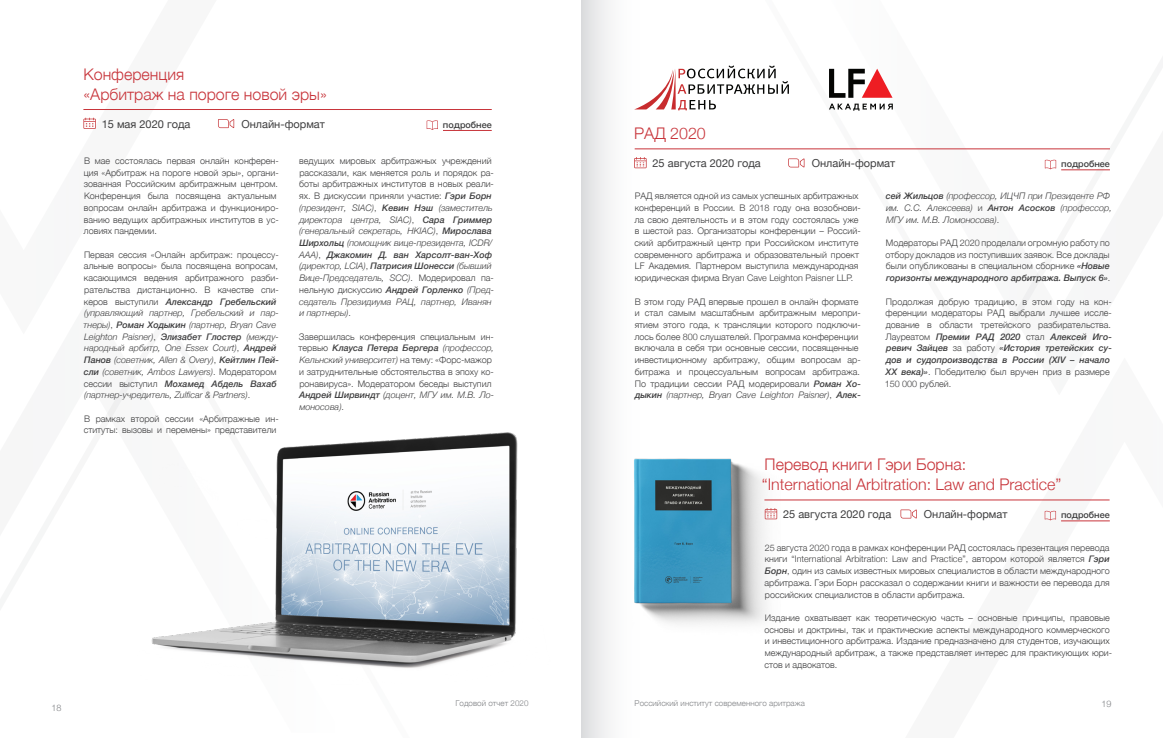
<style>
.page{position:relative;width:1163px;height:738px;background:#fff}
.page>*{position:absolute;margin:0;border:0;box-sizing:border-box;transform-origin:0 0}
.Headline_4{font:300 16px "Helvetica Neue";color:#c8353b}
.Headline_4-2{font:11px "Helvetica Neue";color:#3e3e3f}
.Body_Text{font:300 9px/11.7px "Helvetica Neue";color:#3e3e3f}
.Body_Text-2{font:italic 300 9px/11.7px "Helvetica Neue";color:#3e3e3f}
.Headline_4-3{font:500 9px "Helvetica Neue";color:#3e3e3f}
.t1{font:300 9px "Helvetica Neue";color:#808285}
.Body_Text-3{font:300 8px "Helvetica Neue";letter-spacing:.005em;color:#808285}
.s1{font-style:normal}
.s2{font-weight:500}
.s3{font-weight:500;font-style:italic}
.s4{font-style:italic}
</style>
<div class="page">
<svg style="left:807px;top:68px;width:303px;height:253px"></svg>
<hr style="left:443px;top:130px;width:48px;height:1px;background:#c8353b">
<svg style="left:83px;top:118px;width:13px;height:11px"></svg>
<svg style="left:218px;top:119px;width:16px;height:9px"></svg>
<svg style="left:426px;top:120px;width:12px;height:10px"></svg>
<img style="left:108px;top:393px;width:410px;height:275px">
<hr style="left:83px;top:109px;width:408px;height:1px;background:#c8353b">
<hr style="left:1060px;top:169px;width:49px;height:1px;background:#c8353b">
<svg style="left:641px;top:157px;width:5px;height:11px"></svg>
<svg style="left:788px;top:158px;width:16px;height:9px"></svg>
<svg style="left:1044px;top:159px;width:11px;height:10px"></svg>
<hr style="left:634px;top:148px;width:475px;height:1px;background:#c8353b">
<img style="left:641px;top:458px;width:139px;height:166px">
<hr style="left:1060px;top:520px;width:49px;height:1px;background:#c8353b">
<svg style="left:764px;top:507px;width:13px;height:12px"></svg>
<svg style="left:900px;top:509px;width:16px;height:9px"></svg>
<svg style="left:1044px;top:510px;width:11px;height:10px"></svg>
<hr style="left:764px;top:499px;width:345px;height:1px;background:#c8353b">
<svg style="left:641px;top:65px;width:147px;height:45px"></svg>
<svg style="left:828px;top:69px;width:64px;height:42px"></svg>
<div style="left:581px;top:0;width:60px;height:737px;background:linear-gradient(to right,#e7e4e4,#f6fdff)"></div>
<p class="Headline_4" style="left:83px;top:61px;width:102px">Конференция</p>
<p class="Headline_4" style="left:83px;top:81px;width:245px">«Арбитраж на пороге новой эры»</p>
<p class="Headline_4-2" style="left:102px;top:116px;width:90px">15 мая 2020 года</p>
<p class="Headline_4-2" style="left:241px;top:116px;width:85px">Онлайн-формат</p>
<p class="Headline_4-3" style="left:443px;top:117px;width:50px">подробнее</p>
<p class="Body_Text" style="left:84px;top:154px;width:196px">В мае состоялась первая онлайн конферен&shy;ция «Арбитраж на пороге новой эры», органи&shy;зованная Российским арбитражным центром.<br>Конференция была посвящена актуальным вопросам онлайн арбитража и функциониро&shy;ванию ведущих арбитражных институтов в ус&shy;ловиях пандемии.</p>
<p class="Body_Text-2" style="left:84px;top:248px;width:197px"><span class="s1">Первая сессия «Онлайн арбитраж: процессу&shy;альные вопросы» была посвящена вопросам, касающимся ведения арбитражного разби&shy;рательства дистанционно. В качестве спи&shy;керов выступили</span> <span class="s2">Александр Гребельский </span>(управляющий партнер, Гребельский и пар&shy;тнеры)<span class="s1">,</span> <span class="s2">Роман Ходыкин</span> (партнер, Bryan Cave Leighton Paisner)<span class="s1">,</span> <span class="s2">Элизабет Глостер</span> (между&shy;народный арбитр, One Essex Court)<span class="s1">,</span> <span class="s2">Андрей Панов</span> (советник, Allen &amp; Overy)<span class="s1">,</span> <span class="s2">Кейтлин Пей&shy;сли</span> (советник, Ambos Lawyers)<span class="s1">. Модератором сессии выступил</span> <span class="s2">Mохамед Абдель Вахаб </span>(партнер-учредитель, Zulficar &amp; Partners)<span class="s1">.</span></p>
<p class="Body_Text" style="left:84px;top:411px;width:196px">В рамках второй сессии «Арбитражные ин&shy;ституты: вызовы и перемены» представители</p>
<p class="Body_Text-2" style="left:299px;top:154px;width:196px"><span class="s1">ведущих мировых арбитражных учреждений рассказали, как меняется роль и порядок ра&shy;боты арбитражных институтов в новых реали&shy;ях. В дискуссии приняли участие:</span> <span class="s2">Гэри Борн </span>(президент, SIAC)<span class="s1">,</span> <span class="s2">Кевин Нэш</span> (заместитель директора центра, SIAC)<span class="s1">,</span> <span class="s2">Сара Гриммер </span>(генеральный секретарь, HKIAC)<span class="s1">,</span> <span class="s2">Мирослава Ширхольц</span> (помощник вице-президента, ICDR/ AAA)<span class="s1">,</span> <span class="s2">Джакомин Д. ван Харсолт-ван-Хоф </span>(директор, LCIA)<span class="s1">,</span> <span class="s2">Патрисия Шонесси</span> (бывший Вице-Председатель, SCC)<span class="s1">. Модерировал па&shy;нельную дискуссию</span> <span class="s2">Андрей Горленко</span> (Пред&shy;седатель Президиума РАЦ, партнер, Иванян и партнеры)<span class="s1">.</span></p>
<p class="Body_Text" style="left:298px;top:330px;width:197px">Завершилась конференция специальным ин&shy;тервью <span class="s3">Клауса Петера Бергера</span> <span class="s4">(профессор, Кельнский университет)</span> на тему: «Форс-мажор и затруднительные обстоятельства в эпоху ко&shy;ронавируса». Модератором беседы выступил <span class="s3">Андрей Ширвиндт</span> <span class="s4">(доцент, МГУ им. М.В. Ло&shy;моносова)</span>.</p>
<p class="t1" style="left:52px;top:700px;width:12px">18</p>
<p class="Body_Text-3" style="left:455px;top:696px;width:75px">Годовой отчет 2020</p>
<p class="Headline_4" style="left:634px;top:120px;width:73px">РАД 2020</p>
<p class="Headline_4-2" style="left:652px;top:155px;width:110px">25 августа 2020 года</p>
<p class="Headline_4-2" style="left:811px;top:155px;width:85px">Онлайн-формат</p>
<p class="Headline_4-3" style="left:1060px;top:156px;width:50px">подробнее</p>
<p class="Body_Text" style="left:634px;top:189px;width:228px">РАД является одной из самых успешных арбитражных конференций в России. В 2018 году она возобнови&shy;ла свою деятельность и в этом году состоялась уже в шестой раз. Организаторы конференции – Россий&shy;ский арбитражный центр при Российском институте современного арбитража и образовательный проект LF Академия. Партнером выступила международная юридическая фирма Bryan Cave Leighton Paisner LLP.</p>
<p class="Body_Text" style="left:634px;top:294px;width:228px">В этом году РАД впервые прошел в онлайн формате и стал самым масштабным арбитражным меропри&shy;ятием этого года, к трансляции которого подключи&shy;лось более 800 слушателей. Программа конференции включала в себя три основные сессии, посвященные инвестиционному арбитражу, общим вопросам ар&shy;битража и процессуальным вопросам арбитража.<br>По традиции сессии РАД модерировали <span class="s3">Роман Хо&shy;дыкин</span> <span class="s4">(партнер, Bryan Cave Leighton Paisner)</span>, <span class="s3">Алек-</span></p>
<p class="Body_Text-2" style="left:885px;top:189px;width:228px"><span class="s2">сей Жильцов</span> (профессор, ИЦЧП при Президенте РФ им. С.С. Алексеева) <span class="s1">и</span> <span class="s2">Антон Асосков</span> (профессор,<br>МГУ им. М.В. Ломоносова)<span class="s1">.</span></p>
<p class="Body_Text" style="left:885px;top:236px;width:226px;text-align:justify">Модераторы РАД 2020 проделали огромную работу по отбору докладов из поступивших заявок. Все доклады были опубликованы в специальном сборнике <span class="s3">«Новые горизонты международного арбитража. Выпуск 6»</span>.</p>
<p class="Body_Text" style="left:884px;top:294px;width:229px">Продолжая добрую традицию, в этом году на кон&shy;ференции модераторы РАД выбрали лучшее иссле&shy;дование в области третейского разбирательства.<br>Лауреатом <span class="s3">Премии РАД 2020</span> стал <span class="s3">Алексей Иго&shy;ревич Зайцев</span> за работу <span class="s3">«История третейских су&shy;дов и судопроизводства в России (XIV – начало XX века)»</span>. Победителю был вручен приз в размере 150 000 рублей.</p>
<p class="Headline_4" style="left:764px;top:451px;width:203px">Перевод книги Гэри Борна:</p>
<p class="Headline_4" style="left:761px;top:471px;width:301px">“International Arbitration: Law and Practice”</p>
<p class="Headline_4-2" style="left:783px;top:506px;width:110px">25 августа 2020 года</p>
<p class="Headline_4-2" style="left:923px;top:506px;width:85px">Онлайн-формат</p>
<p class="Headline_4-3" style="left:1060px;top:507px;width:50px">подробнее</p>
<p class="Body_Text" style="left:764px;top:540px;width:347px;text-align:justify">25 августа 2020 года в рамках конференции РАД состоялась презентация перевода книги “International Arbitration: Law and Practice”, автором которой является <span class="s3">Гэри Борн</span>, один из самых известных мировых специалистов в области международного арбитража. Гэри Борн рассказал о содержании книги и важности ее перевода для российских специалистов в области арбитража.</p>
<p class="Body_Text" style="left:764px;top:610px;width:349px">Издание охватывает как теоретическую часть – основные принципы, правовые основы и доктрины, так и практические аспекты международного коммерческого и инвестиционного арбитража. Издание предназначено для студентов, изучающих международный арбитраж, а также представляет интерес для практикующих юри&shy;стов и адвокатов.</p>
<p class="Body_Text-3" style="left:634px;top:696px;width:172px">Российский институт современного аритража</p>
<p class="t1" style="left:1101px;top:696px;width:12px">19</p>
</div>
